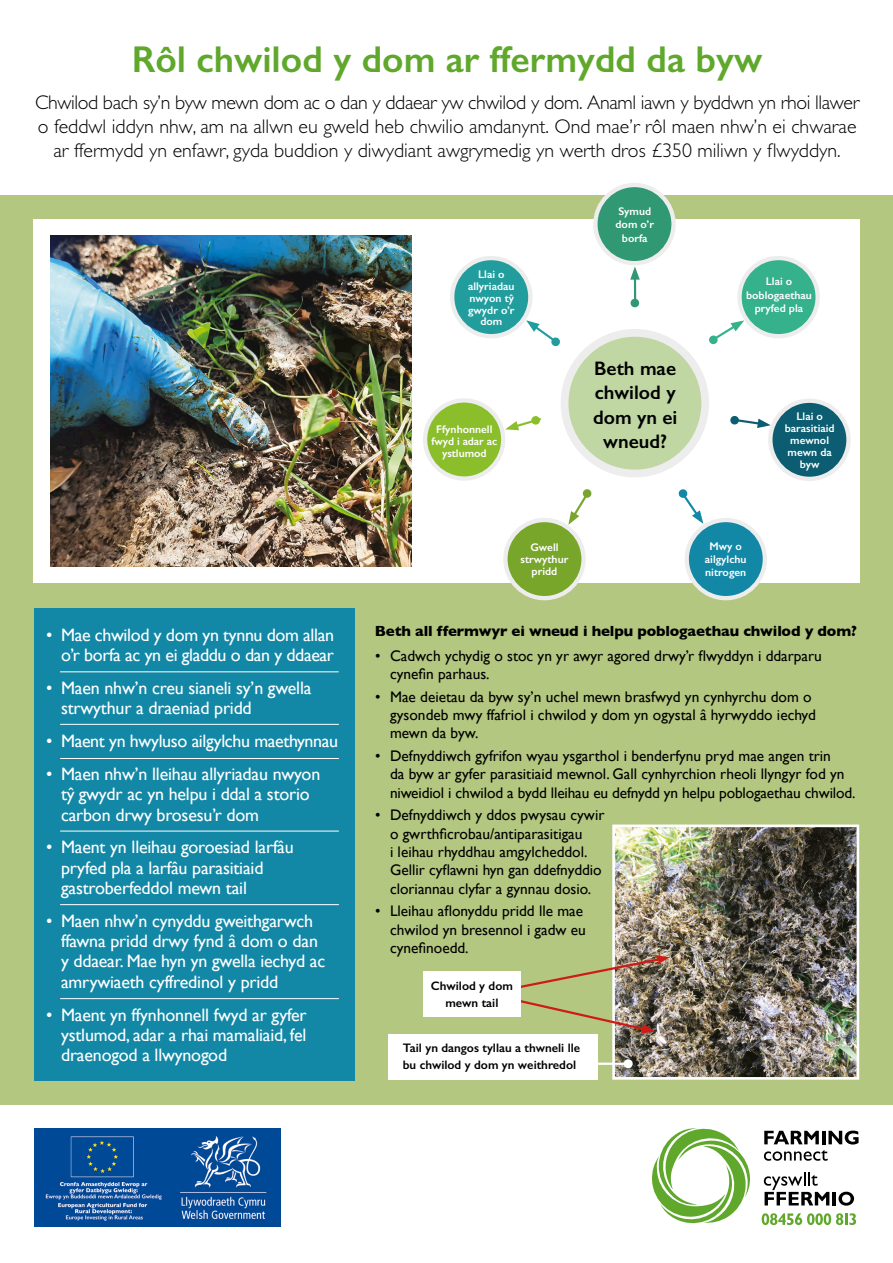
<style>
.page{position:relative;width:893px;height:1263px;background:#fff}
.page>*{position:absolute;margin:0;border:0;box-sizing:border-box;transform-origin:0 0}
.t1{font:600 37.5px "Gill Sans";color:#5fa82b}
.t2{font:300 19.8px/23.9px "Gill Sans";color:#000;text-align:center}
.t3{font:600 19.65px/24.3px "Gill Sans";color:#000;text-align:center}
.t4{font:18px/20.2px "Gill Sans";letter-spacing:-.01em;color:#fff}
.t5{font:15.3px/18.3px "Gill Sans";color:#000}
.t6{font:700 15px "Gill Sans";letter-spacing:-.01em;color:#000}
.t7{font:600 12.3px/17.5px "Gill Sans";color:#000}
.t8{font:600 11.1px/12px "Gill Sans";color:#fff;text-align:center}
</style>
<div class="page">
<div style="left:0;top:195px;width:893px;height:909px;background:#b4c780"></div>
<div style="left:34px;top:219px;width:826px;height:364px;background:#fff"></div>
<div style="left:739px;top:258px;width:79px;height:78px;background:#35b18b;border-radius:50%"></div>
<div style="left:737px;top:256px;width:83px;height:82px;border:4px solid #ededed;border-radius:50%"></div>
<div style="left:770px;top:401px;width:78px;height:78px;background:#0c5d71;border-radius:50%"></div>
<div style="left:768px;top:399px;width:83px;height:82px;border:4px solid #ededed;border-radius:50%"></div>
<div style="left:687px;top:520px;width:78px;height:78px;background:#1388a6;border-radius:50%"></div>
<div style="left:685px;top:518px;width:82px;height:82px;border:4px solid #ededed;border-radius:50%"></div>
<div style="left:505px;top:520px;width:79px;height:78px;background:#78a62b;border-radius:50%"></div>
<div style="left:503px;top:518px;width:83px;height:82px;border:4px solid #ededed;border-radius:50%"></div>
<div style="left:425px;top:400px;width:78px;height:78px;background:#8abe2b;border-radius:50%"></div>
<div style="left:423px;top:398px;width:82px;height:83px;border:4px solid #ededed;border-radius:50%"></div>
<div style="left:452px;top:258px;width:78px;height:78px;background:#229d9e;border-radius:50%"></div>
<div style="left:450px;top:256px;width:82px;height:82px;border:4px solid #ededed;border-radius:50%"></div>
<div style="left:595px;top:185px;width:78px;height:78px;background:#309872;border-radius:50%"></div>
<div style="left:593px;top:183px;width:83px;height:82px;border:4px solid #ededed;border-radius:50%"></div>
<div style="left:565px;top:333px;width:140px;height:140px;background:#c0d7a3;border-radius:50%"></div>
<div style="left:561px;top:329px;width:148px;height:148px;border:8px solid #ededed;border-radius:50%"></div>
<svg style="left:709px;top:320px;width:35px;height:25px"></svg>
<svg style="left:730px;top:415px;width:41px;height:13px"></svg>
<svg style="left:678px;top:489px;width:25px;height:35px"></svg>
<svg style="left:568px;top:489px;width:24px;height:36px"></svg>
<svg style="left:505px;top:416px;width:36px;height:14px"></svg>
<svg style="left:526px;top:320px;width:27px;height:20px"></svg>
<div style="left:551px;top:337px;width:9px;height:9px;background:#229d9e;border-radius:4px"></div>
<hr style="left:634px;top:276px;width:2px;height:28px;background:#309872">
<svg style="left:630px;top:266px;width:10px;height:14px"></svg>
<svg style="left:630px;top:298px;width:10px;height:10px"></svg>
<img style="left:50px;top:235px;width:361px;height:331px">
<img style="left:34px;top:1129px;width:247px;height:97px">
<svg style="left:652px;top:1128px;width:98px;height:96px"></svg>
<svg style="left:764px;top:1172px;width:65px;height:33px"></svg>
<hr style="left:832px;top:1192px;width:4px;height:13px;background:#000">
<svg style="left:838px;top:1192px;width:16px;height:14px"></svg>
<svg style="left:764px;top:1130px;width:94px;height:14px"></svg>
<svg style="left:764px;top:1150px;width:64px;height:11px"></svg>
<svg style="left:762px;top:1213px;width:94px;height:12px"></svg>
<div style="left:34px;top:608px;width:320px;height:472px;background:#1388a6"></div>
<hr style="left:60px;top:672px;width:278px;height:1px;background:#fff">
<hr style="left:60px;top:724px;width:279px;height:1px;background:#fff">
<hr style="left:60px;top:758px;width:279px;height:1px;background:#fff">
<hr style="left:60px;top:831px;width:279px;height:1px;background:#fff">
<hr style="left:60px;top:904px;width:279px;height:1px;background:#fff">
<hr style="left:60px;top:998px;width:279px;height:1px;background:#fff">
<img style="left:616px;top:828px;width:239px;height:248px">
<div style="left:612px;top:824px;width:247px;height:256px;border:3px solid #fff"></div>
<div style="left:388px;top:1034px;width:210px;height:46px;background:#fff"></div>
<hr style="left:593px;top:1062px;width:35px;height:3px;background:#fff">
<div style="left:624px;top:1059px;width:9px;height:9px;background:#fff;border-radius:50%"></div>
<img style="left:520px;top:998px;width:135px;height:35px">
<img style="left:520px;top:955px;width:150px;height:35px">
<div style="left:423px;top:971px;width:97px;height:46px;background:#fff"></div>
<p class="t1" style="left:132px;top:36px;width:632px">Rôl chwilod y dom ar ffermydd da byw</p>
<p class="t2" style="left:35px;top:90px;width:826px">Chwilod bach sy’n byw mewn dom ac o dan y ddaear yw chwilod y dom. Anaml iawn y byddwn yn rhoi llawer o feddwl iddyn nhw, am na allwn eu gweld heb chwilio amdanynt. Ond mae’r rôl maen nhw’n ei chwarae ar ffermydd yn enfawr, gyda buddion y diwydiant awgrymedig yn werth dros £350 miliwn y flwyddyn.</p>
<p class="t4" style="left:46px;top:624px;width:290px;text-align:right">• Mae chwilod y dom yn tynnu dom allan o’r borfa ac yn ei gladdu o dan y ddaear</p>
<p class="t4" style="left:61px;top:677px;width:252px;text-indent:-15px">• Maen nhw’n creu sianeli sy’n gwella strwythur a draeniad pridd</p>
<p class="t4" style="left:46px;top:731px;width:294px">• Maent yn hwyluso ailgylchu maethynnau</p>
<p class="t4" style="left:61px;top:764px;width:261px;text-indent:-15px">• Maen nhw’n lleihau allyriadau nwyon tyˆ gwydr ac yn helpu i ddal a storio carbon drwy brosesu’r dom</p>
<p class="t4" style="left:61px;top:837px;width:234px;text-indent:-15px">• Maent yn lleihau goroesiad larfâu pryfed pla a larfâu parasitiaid gastroberfeddol mewn tail</p>
<p class="t4" style="left:61px;top:910px;width:266px;text-indent:-15px">• Maen nhw’n cynyddu gweithgarwch ffawna pridd drwy fynd â dom o dan y ddaear. Mae hyn yn gwella iechyd ac amrywiaeth cyffredinol y pridd</p>
<p class="t4" style="left:61px;top:1004px;width:247px;text-align:justify;text-indent:-15px">• Maent yn ffynhonnell fwyd ar gyfer ystlumod, adar a rhai mamaliaid, fel draenogod a llwynogod</p>
<p class="t8" style="left:468px;top:268px;width:48px">Llai o allyriadau nwyon tyˆ gwydr o’r dom</p>
<p class="t8" style="left:432px;top:422px;width:67px">Ffynhonnell fwyd i adar ac ystlumod</p>
<p class="t8" style="left:615px;top:204px;width:40px;line-height:13.5px">Symud dom o’r borfa</p>
<p class="t3" style="left:593px;top:356px;width:86px">Beth mae chwilod y dom yn ei wneud?</p>
<p class="t8" style="left:746px;top:275px;width:67px;line-height:13.5px">Llai o boblogaethau pryfed pla</p>
<p class="t8" style="left:785px;top:410px;width:51px">Llai o barasitiaid mewnol mewn da byw</p>
<p class="t8" style="left:520px;top:540px;width:49px">Gwell strwythur pridd</p>
<p class="t8" style="left:705px;top:540px;width:43px;line-height:13px">Mwy o ailgylchu nitrogen</p>
<p class="t6" style="left:375px;top:619px;width:483px">Beth all ffermwyr ei wneud i helpu poblogaethau chwilod y dom?</p>
<p class="t5" style="left:390px;top:646px;width:433px;text-indent:-15px">• Cadwch ychydig o stoc yn yr awyr agored drwy’r flwyddyn i ddarparu cynefin parhaus.</p>
<p class="t5" style="left:390px;top:687px;width:428px;text-indent:-15px">• Mae deietau da byw sy’n uchel mewn brasfwyd yn cynhyrchu dom o gysondeb mwy ffafriol i chwilod y dom yn ogystal â hyrwyddo iechyd mewn da byw.</p>
<p class="t5" style="left:390px;top:746px;width:467px;text-indent:-15px">• Defnyddiwch gyfrifon wyau ysgarthol i benderfynu pryd mae angen trin<br>da byw ar gyfer parasitiaid mewnol. Gall cynhyrchion rheoli llyngyr fod yn niweidiol i chwilod a bydd lleihau eu defnydd yn helpu poblogaethau chwilod.</p>
<p class="t5" style="left:390px;top:806px;width:216px;text-indent:-15px">• Defnyddiwch y ddos pwysau cywir o gwrthficrobau/antiparasitigau<br>i leihau rhyddhau amgylcheddol.<br>Gellir cyflawni hyn gan ddefnyddio cloriannau clyfar a gynnau dosio.</p>
<p class="t5" style="left:390px;top:902px;width:197px;text-indent:-15px">• Lleihau aflonyddu pridd lle mae chwilod yn bresennol i gadw eu cynefinoedd.</p>
<p class="t7" style="left:431px;top:977px;width:84px;line-height:16.8px;text-align:center">Chwilod y dom mewn tail</p>
<p class="t7" style="left:403px;top:1039px;width:179px">Tail yn dangos tyllau a thwneli lle bu chwilod y dom yn weithredol</p>
</div>
